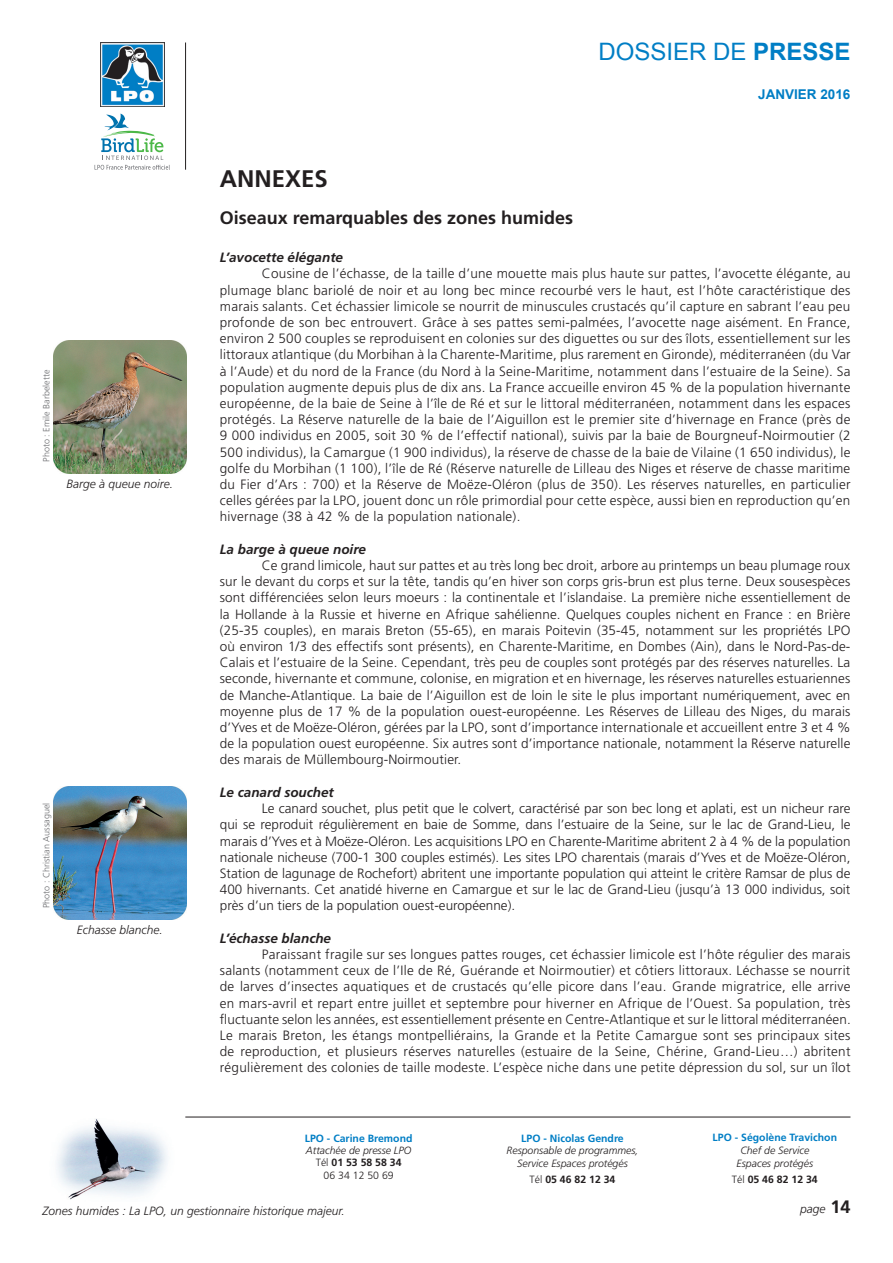
<style>
.page{position:relative;width:893px;height:1263px;background:#fff}
.page>*{position:absolute;margin:0;border:0;box-sizing:border-box;transform-origin:0 0}
.t1{font:24px "Arial";color:#007ec5}
.t2{font:700 24px "Frutiger";color:#231f20}
.t3{font:700 18px "Frutiger";color:#231f20}
.t4{font:300 13.5px/16.2px "Frutiger";letter-spacing:.01em;color:#231f20;text-align:justify}
.t5{font:italic 700 13.5px "Frutiger";color:#231f20}
.t6{font:700 13.5px "Arial";color:#007ec5}
.t7{font:italic 300 12px "Frutiger";color:#231f20}
.t8{font:italic 300 10.5px/12.5px "Frutiger";color:#231f20;text-align:center}
.t9{font:700 10.5px "Frutiger";color:#007ec5}
.t10{font:700 10.5px "Frutiger";color:#231f20}
.t11{font:300 9px "Frutiger";color:#6c6d70}
.s1{font-style:inherit}
.s2{font-weight:700}
.s3{font-style:normal}
.s4{font-weight:700;font-style:normal}
.s5{font-weight:300}
.s6{font-weight:700;font-style:normal;font-size:18px}
</style>
<div class="page">
<img style="left:53px;top:787px;width:133px;height:133px">
<img style="left:53px;top:340px;width:133px;height:133px">
<svg style="left:95px;top:114px;width:75px;height:56px"></svg>
<img style="left:100px;top:43px;width:64px;height:63px">
<hr style="left:185px;top:43px;width:1px;height:127px;background:#231f20">
<hr style="left:185px;top:1117px;width:665px;height:1px;background:#231f20">
<img style="left:57px;top:1119px;width:110px;height:81px">
<p class="t11" style="left:41px;top:462px;width:94px;rotate:-90deg">Photo : Emile Barbelette</p>
<p class="t7" style="left:66px;top:477px;width:108px">Barge à queue noire.</p>
<p class="t11" style="left:41px;top:908px;width:107px;rotate:-90deg">Photo : Christian Aussaguel</p>
<p class="t7" style="left:77px;top:923px;width:88px">Echasse blanche.</p>
<h1 class="t1" style="left:598px;top:36px;width:254px"><span class="s1">D</span>OSSIER DE <span class="s2">PRESSE</span></h1>
<p class="t6" style="left:758px;top:85px;width:94px">JANVIER 2016</p>
<h1 class="t2" style="left:220px;top:164px;width:110px">ANNEXES</h1>
<h2 class="t3" style="left:220px;top:208px;width:355px">Oiseaux remarquables des zones humides</h2>
<p class="t5" style="left:220px;top:250px;width:125px">L’avocette élégante</p>
<p class="t4" style="left:220px;top:266px;width:632px;text-indent:42px">Cousine de l’échasse, de la taille d’une mouette mais plus haute sur pattes, l’avocette élégante, au plumage blanc bariolé de noir et au long bec mince recourbé vers le haut, est l’hôte caractéristique des marais salants. Cet échassier limicole se nourrit de minuscules crustacés qu’il capture en sabrant l’eau peu profonde de son bec entrouvert. Grâce à ses pattes semi-palmées, l’avocette nage aisément. En France, environ 2 500 couples se reproduisent en colonies sur des diguettes ou sur des îlots, essentiellement sur les littoraux atlantique (du Morbihan à la Charente-Maritime, plus rarement en Gironde), méditerranéen (du Var à l’Aude) et du nord de la France (du Nord à la Seine-Maritime, notamment dans l’estuaire de la Seine). Sa population augmente depuis plus de dix ans. La France accueille environ 45 % de la population hivernante européenne, de la baie de Seine à l’île de Ré et sur le littoral méditerranéen, notamment dans les espaces protégés. La Réserve naturelle de la baie de l’Aiguillon est le premier site d’hivernage en France (près de 9 000 individus en 2005, soit 30 % de l’effectif national), suivis par la baie de Bourgneuf-Noirmoutier (2<br>500 individus), la Camargue (1 900 individus), la réserve de chasse de la baie de Vilaine (1 650 individus), le golfe du Morbihan (1 100), l’île de Ré (Réserve naturelle de Lilleau des Niges et réserve de chasse maritime du Fier d’Ars : 700) et la Réserve de Moëze-Oléron (plus de 350). Les réserves naturelles, en particulier celles gérées par la LPO, jouent donc un rôle primordial pour cette espèce, aussi bien en reproduction qu’en hivernage (38 à 42 % de la population nationale).</p>
<p class="t5" style="left:220px;top:541px;width:148px">La barge à queue noire</p>
<p class="t4" style="left:220px;top:557px;width:632px;text-indent:42px">Ce grand limicole, haut sur pattes et au très long bec droit, arbore au printemps un beau plumage roux sur le devant du corps et sur la tête, tandis qu’en hiver son corps gris-brun est plus terne. Deux sousespèces sont différenciées selon leurs moeurs : la continentale et l’islandaise. La première niche essentiellement de la Hollande à la Russie et hiverne en Afrique sahélienne. Quelques couples nichent en France : en Brière (25-35 couples), en marais Breton (55-65), en marais Poitevin (35-45, notamment sur les propriétés LPO où environ 1/3 des effectifs sont présents), en Charente-Maritime, en Dombes (Ain), dans le Nord-Pas-de-Calais et l’estuaire de la Seine. Cependant, très peu de couples sont protégés par des réserves naturelles. La seconde, hivernante et commune, colonise, en migration et en hivernage, les réserves naturelles estuariennes de Manche-Atlantique. La baie de l’Aiguillon est de loin le site le plus important numériquement, avec en moyenne plus de 17 % de la population ouest-européenne. Les Réserves de Lilleau des Niges, du marais d’Yves et de Moëze-Oléron, gérées par la LPO, sont d’importance internationale et accueillent entre 3 et 4 % de la population ouest européenne. Six autres sont d’importance nationale, notamment la Réserve naturelle des marais de Müllembourg-Noirmoutier.</p>
<p class="t5" style="left:220px;top:784px;width:116px">Le canard souchet</p>
<p class="t4" style="left:220px;top:800px;width:632px;text-indent:42px">Le canard souchet, plus petit que le colvert, caractérisé par son bec long et aplati, est un nicheur rare qui se reproduit régulièrement en baie de Somme, dans l’estuaire de la Seine, sur le lac de Grand-Lieu, le marais d’Yves et à Moëze-Oléron. Les acquisitions LPO en Charente-Maritime abritent 2 à 4 % de la population nationale nicheuse (700-1 300 couples estimés). Les sites LPO charentais (marais d’Yves et de Moëze-Oléron, Station de lagunage de Rochefort) abritent une importante population qui atteint le critère Ramsar de plus de 400 hivernants. Cet anatidé hiverne en Camargue et sur le lac de Grand-Lieu (jusqu’à 13 000 individus, soit près d’un tiers de la population ouest-européenne).</p>
<p class="t5" style="left:220px;top:930px;width:113px">L’échasse blanche</p>
<p class="t4" style="left:220px;top:946px;width:632px;text-indent:42px">Paraissant fragile sur ses longues pattes rouges, cet échassier limicole est l’hôte régulier des marais salants (notamment ceux de l’Ile de Ré, Guérande et Noirmoutier) et côtiers littoraux. Léchasse se nourrit de larves d’insectes aquatiques et de crustacés qu’elle picore dans l’eau. Grande migratrice, elle arrive en mars-avril et repart entre juillet et septembre pour hiverner en Afrique de l’Ouest. Sa population, très fluctuante selon les années, est essentiellement présente en Centre-Atlantique et sur le littoral méditerranéen.<br>Le marais Breton, les étangs montpelliérains, la Grande et la Petite Camargue sont ses principaux sites de reproduction, et plusieurs réserves naturelles (estuaire de la Seine, Chérine, Grand-Lieu…) abritent régulièrement des colonies de taille modeste. L’espèce niche dans une petite dépression du sol, sur un îlot</p>
<p class="t9" style="left:305px;top:1132px;width:109px">LPO - Carine Bremond</p>
<p class="t8" style="left:306px;top:1144px;width:107px">Attachée de presse LPO<br><span class="s3">Tél</span> <span class="s4">01 53 58 58 34<br></span><span class="s3">06 34 12 50 69</span></p>
<p class="t9" style="left:521px;top:1132px;width:104px">LPO - Nicolas Gendre</p>
<p class="t8" style="left:507px;top:1144px;width:133px">Responsable de programmes,<br>Service Espaces protégés</p>
<p class="t10" style="left:530px;top:1173px;width:87px"><span class="s5">Tél</span> 05 46 82 12 34</p>
<p class="t9" style="left:713px;top:1132px;width:126px">LPO - Ségolène Travichon</p>
<p class="t8" style="left:737px;top:1144px;width:78px">Chef de Service<br>Espaces protégés</p>
<p class="t10" style="left:732px;top:1173px;width:87px"><span class="s5">Tél</span> 05 46 82 12 34</p>
<p class="t7" style="left:43px;top:1204px;width:304px">Zones humides : La LPO, un gestionnaire historique majeur.</p>
<p class="t7" style="left:800px;top:1202px;width:52px">page <span class="s6">14</span></p>
</div>
